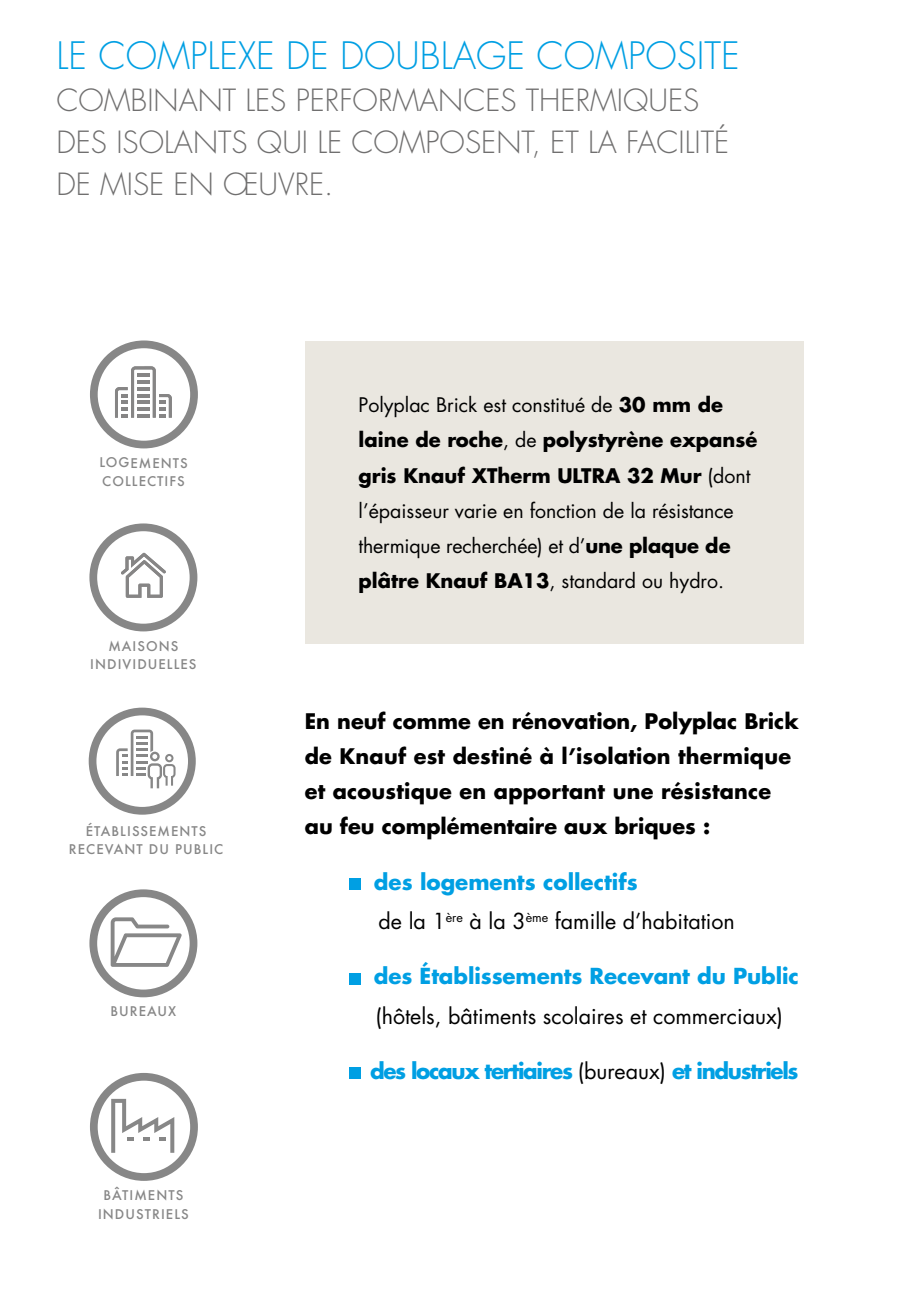
<style>
.page{position:relative;width:918px;height:1300px;background:#fff}
.page>*{position:absolute;margin:0;border:0;box-sizing:border-box;transform-origin:0 0}
.t1{font:300 36.75px "Futura Std";color:#009fe3}
.t2{font:300 29.75px/42px "Futura Std";color:#706f6f}
.t3{font:21.53px/39px "Futura Std";color:#000}
.t4{font:700 21.53px "Futura Std";letter-spacing:-.06em;color:#009fe3}
.t5{font:700 21.53px "Futura Std";letter-spacing:-.005em;color:#009fe3}
.t6{font:700 20.82px/35.2px "Futura Std";letter-spacing:.01em;color:#000}
.t7{font:19.6px/35.2px "Futura Std";color:#000}
.t8{font:500 12.95px/18.2px "Futura";letter-spacing:.08em;color:#878787;text-align:center}
.s1{font-weight:700}
.s2{font-weight:700;color:#009fe3}
.s3{font-weight:400;color:#000}
</style>
<div class="page">
<div style="left:89px;top:889px;width:108px;height:108px;border:8px solid #878787;border-radius:50%"></div>
<svg style="left:111px;top:917px;width:71px;height:50px"></svg>
<div style="left:89px;top:707px;width:107px;height:107px;border:8px solid #878787;border-radius:50%"></div>
<svg style="left:116px;top:729px;width:59px;height:59px"></svg>
<div style="left:90px;top:1073px;width:108px;height:108px;border:8px solid #878787;border-radius:50%"></div>
<svg style="left:111px;top:1099px;width:63px;height:54px"></svg>
<div style="left:349px;top:878px;width:12px;height:12px;background:#009fe3"></div>
<div style="left:349px;top:973px;width:12px;height:11px;background:#009fe3"></div>
<div style="left:349px;top:1067px;width:12px;height:12px;background:#009fe3"></div>
<div style="left:305px;top:342px;width:498px;height:302px;background:#eae7e0"></div>
<div style="left:90px;top:340px;width:108px;height:108px;border:8px solid #878787;border-radius:50%"></div>
<svg style="left:115px;top:366px;width:57px;height:52px"></svg>
<div style="left:89px;top:523px;width:108px;height:108px;border:8px solid #878787;border-radius:50%"></div>
<svg style="left:121px;top:553px;width:45px;height:45px"></svg>
<h1 class="t1" style="left:56px;top:34px;width:685px">LE COMPLEXE DE DOUBLAGE COMPOSITE</h1>
<h2 class="t2" style="left:56px;top:80px;width:674px">COMBINANT LES PERFORMANCES THERMIQUES<br>DES ISOLANTS QUI LE COMPOSENT, ET LA FACILITÉ<br>DE MISE EN ŒUVRE.</h2>
<p class="t8" style="left:99px;top:453px;width:90px;text-align:left">LOGEMENTS<br>COLLECTIFS</p>
<p class="t8" style="left:90px;top:636px;width:108px">MAISONS<br>INDIVIDUELLES</p>
<p class="t8" style="left:69px;top:821px;width:156px">ÉTABLISSEMENTS<br>RECEVANT DU PUBLIC</p>
<p class="t8" style="left:111px;top:1002px;width:67px">BUREAUX</p>
<p class="t8" style="left:98px;top:1186px;width:92px">BÂTIMENTS<br>INDUSTRIELS</p>
<p class="t7" style="left:358px;top:387px;width:400px">Polyplac Brick est constitué de <span class="s1">30 mm de laine de roche</span>, de <span class="s1">polystyrène expansé gris Knauf XTherm ULTRA 32 Mur</span> (dont l’épaisseur varie en fonction de la résistance thermique recherchée) et d’<span class="s1">une plaque de plâtre Knauf BA13</span>, standard ou hydro.</p>
<p class="t6" style="left:305px;top:703px;width:495px">En neuf comme en rénovation, Polyplac Brick de Knauf est destiné à l’isolation thermique et acoustique en apportant une résistance au feu complémentaire aux briques :</p>
<p class="t3" style="left:374px;top:862px;width:362px"><span class="s2">des logements collectifs<br></span>de la 1<sup>ère</sup> à la 3<sup>ème</sup> famille d’habitation</p>
<p class="t5" style="left:374px;top:962px;width:426px">des Établissements Recevant du Public</p>
<p class="t3" style="left:375px;top:996px;width:409px">(hôtels, bâtiments scolaires et commerciaux)</p>
<p class="t4" style="left:370px;top:1057px;width:430px">des locaux tertiaires <span class="s3">(bureaux)</span> et industriels</p>
</div>
